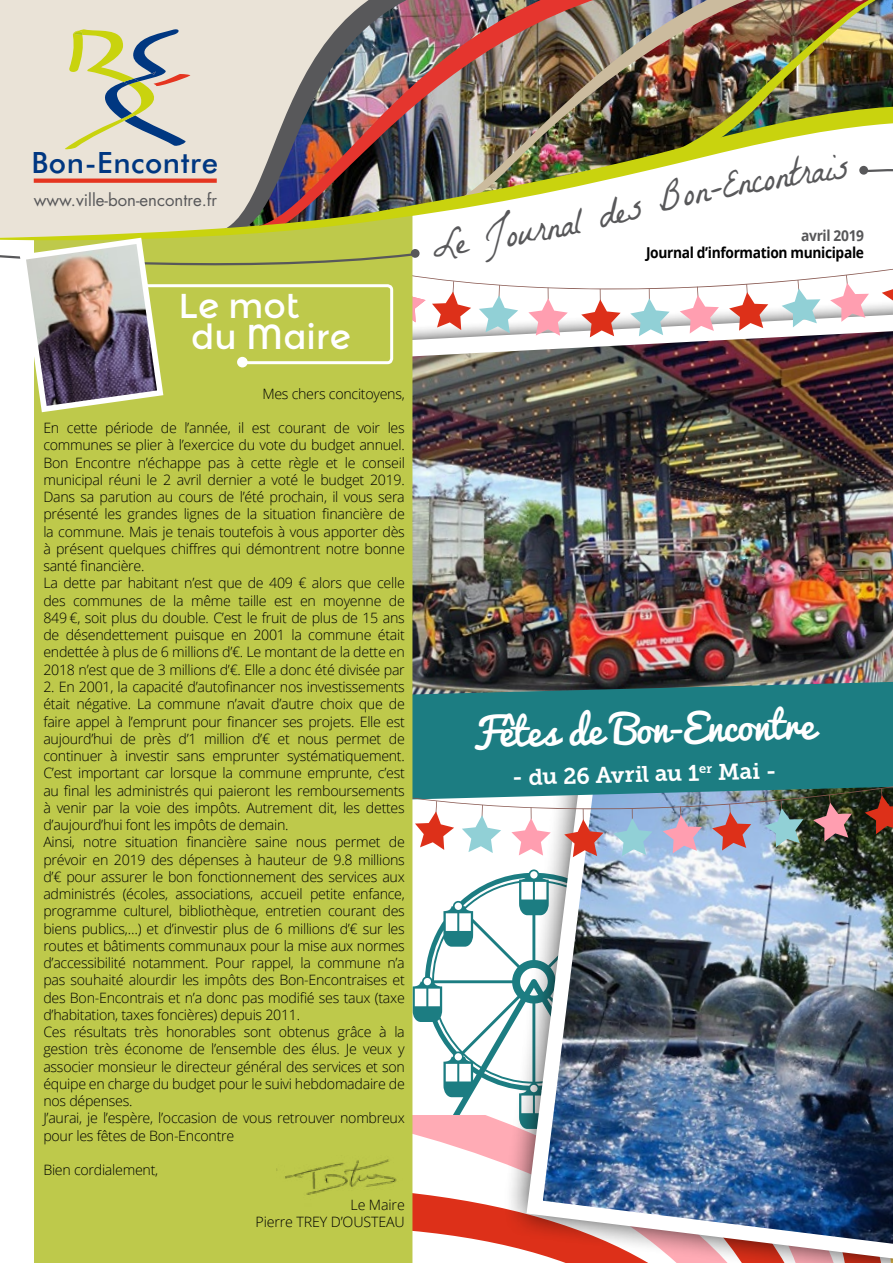
<style>
.page{position:relative;width:893px;height:1263px;background:#fff}
.page>*{position:absolute;margin:0;border:0;box-sizing:border-box;transform-origin:0 0}
.t1{font:39px "La Belle Aurore";color:#58585a;scale:.93 1}
.t2{font:38.1px "Pacifico";color:#fff}
.t3{font:34.5px/31.5px "Montserrat Alternates";color:#fff}
.t4{font:500 29.4px "Futura BT";letter-spacing:.02em;color:#003781}
.t5{font:22.5px "Museo Slab 700";color:#fff}
.t6{font:16.8px "Futura";color:#58585a}
.t7{font:700 15px "Open Sans";letter-spacing:-.025em;color:#000;scale:.92 1}
.t8{font:700 15px "Open Sans";letter-spacing:-.025em;color:#575759;scale:.92 1}
.t9{font:300 14.25px/17.2px "Open Sans";letter-spacing:-.02em;color:#000}
</style>
<div class="page">
<svg style="left:412px;top:869px;width:91px;height:246px"></svg>
<svg style="left:412px;top:1115px;width:91px;height:48px;fill:#ffabb5"></svg>
<svg style="left:412px;top:1163px;width:91px;height:100px"></svg>
<img style="left:412px;top:415px;width:481px;height:267px">
<div style="left:503px;top:710px;width:390px;height:553px;background:#000;opacity:.75"></div>
<img style="left:518px;top:857px;width:375px;height:406px">
<svg style="left:412px;top:682px;width:481px;height:84px;background:#1f797d"></svg>
<div style="left:34px;top:415px;width:378px;height:848px;background:#bec94b"></div>
<img style="left:0;top:0;width:786px;height:29px">
<img style="left:276px;top:1137px;width:133px;height:69px">
<svg style="left:347px;top:766px;width:546px;height:91px;background:#859d93"></svg>
<img style="left:0;top:29px;width:893px;height:386px">
<h3 class="t4" style="left:31px;top:144px;width:188px">Bon-Encontre</h3>
<p class="t6" style="left:34px;top:188px;width:185px">www.ville-bon-encontre.fr</p>
<h3 class="t3" style="left:191px;top:290px;width:161px;text-indent:-13px">Le mot du Maire</h3>
<p class="t9" style="left:262px;top:384px;width:144px">Mes chers concitoyens,</p>
<p class="t9" style="left:43px;top:419px;width:363px">En cette période de l’année, il est courant de voir les communes se plier à l’exercice du vote du budget annuel.<br>Bon Encontre n’échappe pas à cette règle et le conseil municipal réuni le 2 avril dernier a voté le budget 2019.<br>Dans sa parution au cours de l’été prochain, il vous sera présenté les grandes lignes de la situation financière de la commune. Mais je tenais toutefois à vous apporter dès à présent quelques chiffres qui démontrent notre bonne santé financière.<br>La dette par habitant n’est que de 409 € alors que celle des communes de la même taille est en moyenne de 849 €, soit plus du double. C’est le fruit de plus de 15 ans de désendettement puisque en 2001 la commune était endettée à plus de 6 millions d’€. Le montant de la dette en 2018 n’est que de 3 millions d’€. Elle a donc été divisée par</p>
<p class="t9" style="left:43px;top:678px;width:363px">2. En 2001, la capacité d’autofinancer nos investissements était négative. La commune n’avait d’autre choix que de faire appel à l’emprunt pour financer ses projets. Elle est aujourd’hui de près d’1 million d’€ et nous permet de continuer à investir sans emprunter systématiquement.<br>C’est important car lorsque la commune emprunte, c’est au final les administrés qui paieront les remboursements à venir par la voie des impôts. Autrement dit, les dettes d’aujourd’hui font les impôts de demain.<br>Ainsi, notre situation financière saine nous permet de prévoir en 2019 des dépenses à hauteur de 9.8 millions d’€ pour assurer le bon fonctionnement des services aux administrés (écoles, associations, accueil petite enfance, programme culturel, bibliothèque, entretien courant des biens publics,…) et d’investir plus de 6 millions d’€ sur les routes et bâtiments communaux pour la mise aux normes d’accessibilité notamment. Pour rappel, la commune n’a pas souhaité alourdir les impôts des Bon-Encontraises et des Bon-Encontrais et n’a donc pas modifié ses taux (taxe d’habitation, taxes foncières) depuis 2011.<br>Ces résultats très honorables sont obtenus grâce à la gestion très économe de l’ensemble des élus. Je veux y associer monsieur le directeur général des services et son équipe en charge du budget pour le suivi hebdomadaire de nos dépenses.<br>J’aurai, je l’espère, l’occasion de vous retrouver nombreux pour les fêtes de Bon-Encontre</p>
<p class="t9" style="left:43px;top:1161px;width:116px">Bien cordialement,</p>
<p class="t9" style="left:255px;top:1195px;width:151px;text-align:right">Le Maire<br>Pierre TREY D’OUSTEAU</p>
<h1 class="t1" style="left:770px;top:153px;width:57px;rotate:-9deg">ntra</h1>
<p class="t8" style="left:801px;top:225px;width:70px">avril 2019</p>
<p class="t7" style="left:646px;top:242px;width:238px">Journal d’information municipale</p>
<h2 class="t2" style="left:471px;top:714px;width:344px;rotate:-2deg">Fêtes de Bon-Encontre</h2>
<h3 class="t5" style="left:512px;top:765px;width:188px;rotate:-2deg">- du 26 Avril au 1</h3>
<h3 class="t5" style="left:717px;top:759px;width:60px;rotate:-2deg">Mai -</h3>
</div>
